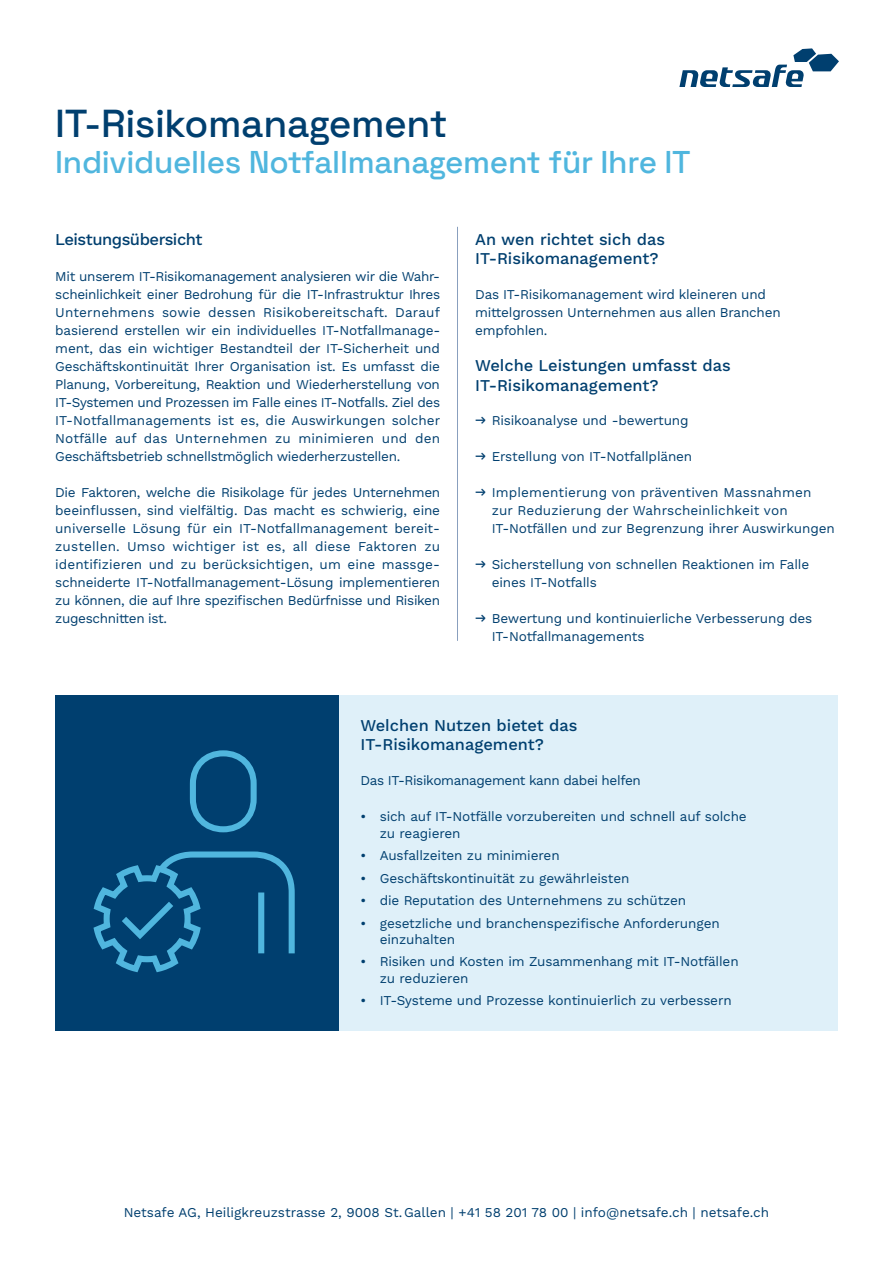
<style>
.page{position:relative;width:893px;height:1263px;background:#fff}
.page>*{position:absolute;margin:0;border:0;box-sizing:border-box;transform-origin:0 0}
.t1{font:500 39px "Space Grotesk";letter-spacing:-.01em;color:#003f6f}
.t2{font:500 31.5px "Space Grotesk";letter-spacing:-.01em;color:#50b6de}
.t3{font:500 16.5px/19.5px "Work Sans";color:#003f6f}
.t4{font:500 16.5px "Work Sans";letter-spacing:-.03em;color:#003f6f}
.t5{font:13.5px/18px "Work Sans";letter-spacing:-.01em;color:#003f6f}
.t6{font:13.5px/18px "Work Sans";letter-spacing:.01em;color:#003f6f}
.s1{font-family:"Space Grotesk";font-weight:500}
.s2{font-weight:500}
</style>
<div class="page">
<div style="left:339px;top:695px;width:499px;height:336px;background:#dff0f9"></div>
<div style="left:55px;top:695px;width:284px;height:336px;background:#003f6f"></div>
<hr style="left:457px;top:227px;width:1px;height:414px;background:#899fbe">
<div style="left:190px;top:750px;width:67px;height:82px;border:6px solid #50b6de;border-radius:30px"></div>
<svg style="left:93px;top:851px;width:202px;height:122px"></svg>
<svg style="left:679px;top:48px;width:160px;height:39px"></svg>
<h1 class="t1" style="left:55px;top:95px;width:394px">IT-Risikomanagement</h1>
<h2 class="t2" style="left:55px;top:139px;width:637px">Individuelles Notfallmanagement für Ihre IT</h2>
<p class="t4" style="left:55px;top:229px;width:149px">Leistungsübersicht</p>
<p class="t5" style="left:55px;top:268px;width:386px;text-align:justify">Mit unserem IT-Risikomanagement analysieren wir die Wahr&shy;scheinlichkeit einer Bedrohung für die IT-Infrastruktur Ihres Unternehmens sowie dessen Risikobereitschaft. Darauf basierend erstellen wir ein individuelles IT-Notfallmanage&shy;ment, das ein wichtiger Bestandteil der IT-Sicherheit und Geschäftskontinuität Ihrer Organisation ist. Es umfasst die Planung, Vorbereitung, Reaktion und Wiederherstellung von IT-Systemen und Prozessen im Falle eines IT-Notfalls. Ziel des IT-Notfallmanagements ist es, die Auswirkungen solcher Notfälle auf das Unternehmen zu minimieren und den Geschäftsbetrieb schnellstmöglich wiederherzustellen.</p>
<p class="t5" style="left:55px;top:484px;width:386px;text-align:justify">Die Faktoren, welche die Risikolage für jedes Unternehmen beeinflussen, sind vielfältig. Das macht es schwierig, eine universelle Lösung für ein IT-Notfallmanagement bereit&shy;zustellen. Umso wichtiger ist es, all diese Faktoren zu identifizieren und zu berücksichtigen, um eine massge&shy;schneiderte IT-Notfallmanagement-Lösung implementieren zu können, die auf Ihre spezifischen Bedürfnisse und Risiken zugeschnitten ist.</p>
<p class="t3" style="left:475px;top:230px;width:191px">An wen richtet sich das<br>IT-Risikomanagement?</p>
<p class="t5" style="left:475px;top:286px;width:307px">Das IT-Risikomanagement wird kleineren und mittelgrossen Unternehmen aus allen Branchen empfohlen.</p>
<p class="t3" style="left:475px;top:356px;width:257px">Welche Leistungen umfasst das<br>IT-Risikomanagement?</p>
<p class="t5" style="left:475px;top:412px;width:215px"><span class="s1">→</span> Risikoanalyse und -bewertung</p>
<p class="t5" style="left:475px;top:448px;width:219px"><span class="s1">→</span> Erstellung von IT-Notfallplänen</p>
<p class="t6" style="left:492px;top:484px;width:345px;text-indent:-16px"><span class="s1">→</span> Implementierung von präventiven Massnahmen zur Reduzierung der Wahrscheinlichkeit von<br>IT-Notfällen und zur Begrenzung ihrer Auswirkungen</p>
<p class="t5" style="left:492px;top:556px;width:319px;text-indent:-16px"><span class="s1">→</span> Sicherstellung von schnellen Reaktionen im Falle eines IT-Notfalls</p>
<p class="t5" style="left:492px;top:610px;width:322px;text-indent:-16px"><span class="s1">→</span> Bewertung und kontinuierliche Verbesserung des<br>IT-Notfallmanagements</p>
<p class="t3" style="left:361px;top:716px;width:218px">Welchen Nutzen bietet das<br>IT-Risikomanagement?</p>
<p class="t5" style="left:361px;top:772px;width:282px">Das IT-Risikomanagement kann dabei helfen</p>
<p class="t5" style="left:380px;top:809px;width:369px;line-height:16.2px;text-indent:-19px"><span class="s2">•</span> sich auf IT-Notfälle vorzubereiten und schnell auf solche zu reagieren</p>
<p class="t5" style="left:361px;top:847px;width:201px"><span class="s2">•</span> Ausfallzeiten zu minimieren</p>
<p class="t5" style="left:361px;top:870px;width:270px"><span class="s2">•</span> Geschäftskontinuität zu gewährleisten</p>
<p class="t5" style="left:361px;top:892px;width:327px"><span class="s2">•</span> die Reputation des Unternehmens zu schützen</p>
<p class="t5" style="left:380px;top:915px;width:341px;line-height:16.2px;text-indent:-19px"><span class="s2">•</span> gesetzliche und branchenspezifische Anforderungen einzuhalten</p>
<p class="t5" style="left:380px;top:954px;width:360px;line-height:16.2px;text-indent:-19px"><span class="s2">•</span> Risiken und Kosten im Zusammenhang mit IT-Notfällen zu reduzieren</p>
<p class="t5" style="left:361px;top:992px;width:373px"><span class="s2">•</span> IT-Systeme und Prozesse kontinuierlich zu verbessern</p>
<p class="t5" style="left:124px;top:1204px;width:647px">Netsafe AG, Heiligkreuzstrasse 2, 9008 St.Gallen | +41 58 201 78 00 | info@netsafe.ch | netsafe.ch</p>
</div>
